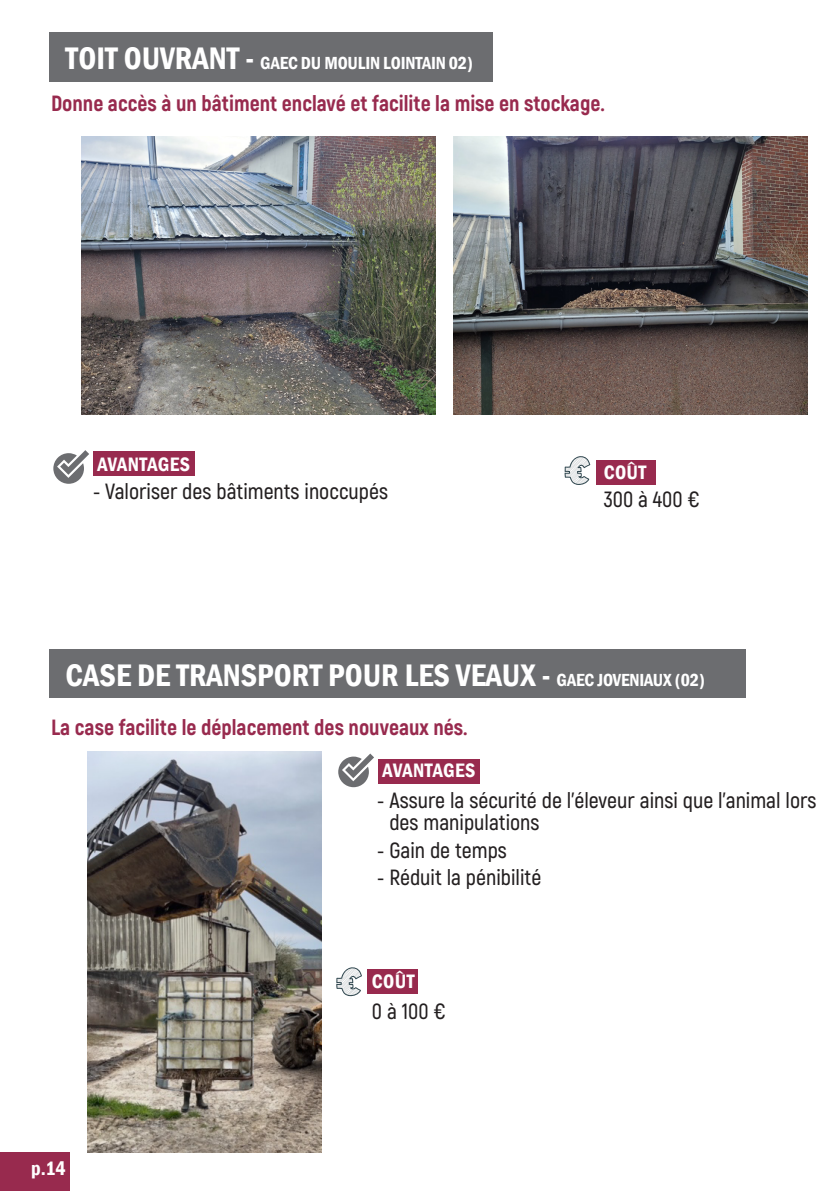
<style>
.page{position:relative;width:840px;height:1191px;background:#fff}
.page>*{position:absolute;margin:0;border:0;box-sizing:border-box;transform-origin:0 0}
.t1{font:600 condensed 32px "Franklin Gothic";color:#fff}
.t2{font:600 22px/22px "Akrobat";color:#231f20}
.t3{font:800 22px "Akrobat";color:#982a4e}
.t4{font:600 condensed 20px "Franklin Gothic";letter-spacing:.02em;color:#fff}
.t5{font:600 condensed 18px "Franklin Gothic";letter-spacing:-.01em;color:#fff}
.s1{font-size:32px}
.s2{font-size:18px}
</style>
<div class="page">
<div style="left:0;top:1152px;width:69px;height:39px;background:#982a4e"></div>
<div style="left:93px;top:451px;width:101px;height:25px;background:#982a4e"></div>
<div style="left:596px;top:459px;width:59px;height:25px;background:#982a4e"></div>
<div style="left:367px;top:968px;width:50px;height:25px;background:#982a4e"></div>
<div style="left:378px;top:759px;width:101px;height:25px;background:#982a4e"></div>
<div style="left:49px;top:33px;width:443px;height:49px;background:#6c6d70"></div>
<img style="left:453px;top:136px;width:353px;height:278px">
<img style="left:82px;top:136px;width:353px;height:278px">
<div style="left:49px;top:649px;width:696px;height:48px;background:#6c6d70"></div>
<svg style="left:53px;top:450px;width:36px;height:34px"></svg>
<svg style="left:564px;top:456px;width:26px;height:29px"></svg>
<svg style="left:338px;top:753px;width:36px;height:34px"></svg>
<svg style="left:336px;top:967px;width:26px;height:29px"></svg>
<img style="left:87px;top:751px;width:234px;height:401px">
<p class="t5" style="left:65px;top:51px;width:409px"><span class="s1">TOIT OUVRANT -</span> GAEC DU MOULIN LOINTAIN 02)</p>
<p class="t3" style="left:51px;top:89px;width:555px">Donne accès à un bâtiment enclavé et facilite la mise en stockage.</p>
<p class="t4" style="left:97px;top:451px;width:94px">AVANTAGES</p>
<p class="t2" style="left:93px;top:480px;width:296px">- Valoriser des bâtiments inoccupés</p>
<p class="t4" style="left:603px;top:459px;width:44px">COÛT</p>
<p class="t2" style="left:603px;top:488px;width:97px">300 à 400 €</p>
<p class="t1" style="left:65px;top:653px;width:640px">CASE DE TRANSPORT POUR LES VEAUX - <span class="s2">GAEC JOVENIAUX (02)</span></p>
<p class="t3" style="left:51px;top:713px;width:418px">La case facilite le déplacement des nouveaux nés.</p>
<p class="t4" style="left:382px;top:757px;width:94px">AVANTAGES</p>
<p class="t2" style="left:389px;top:789px;width:428px;text-indent:-12px">- Assure la sécurité de l’éleveur ainsi que l’animal lors des manipulations</p>
<p class="t2" style="left:377px;top:839px;width:131px">- Gain de temps</p>
<p class="t2" style="left:377px;top:866px;width:165px">- Réduit la pénibilité</p>
<p class="t4" style="left:31px;top:1155px;width:36px">p.14</p>
<p class="t4" style="left:372px;top:968px;width:44px">COÛT</p>
<p class="t2" style="left:372px;top:1000px;width:75px">0 à 100 €</p>
</div>
